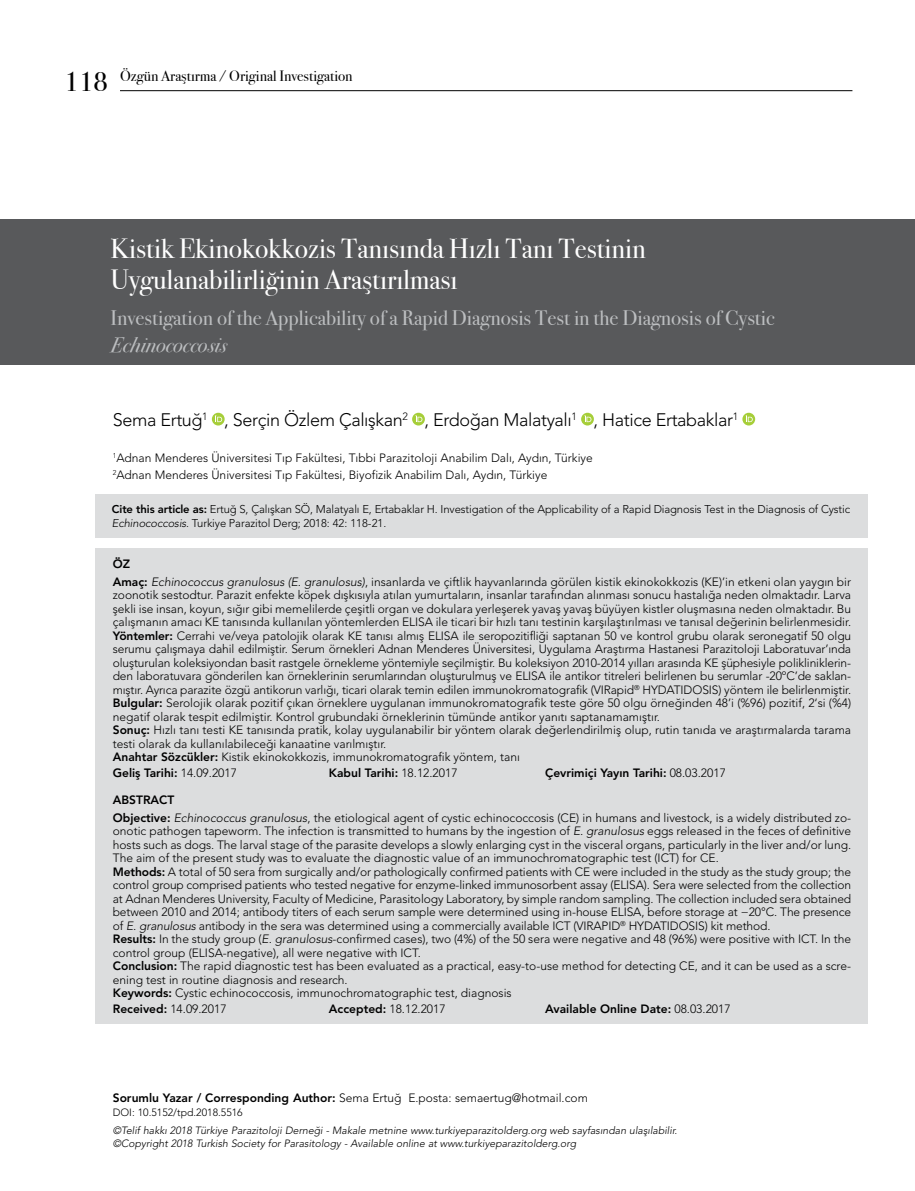
<style>
.page{position:relative;width:915px;height:1191px;background:#fff}
.page>*{position:absolute;margin:0;border:0;box-sizing:border-box;transform-origin:0 0}
.t1{font:27.75px/31.5px "Bodoni Svty Two ITCTT Book";color:#fff}
.t2{font:21px "Bodoni Svty Two ITCTT Book";color:#bcbec0}
.t3{font:21px "Bodoni Svty Two ITCTT Book Ita";color:#bcbec0}
.t4{font:300 18px "Avenir LT Std";letter-spacing:-.02em;color:#000}
.t5{font:15px "Bodoni Svty Two ITCTT Book";color:#000}
.t6{font:300 12px/13.5px "Avenir LT Std";color:#000}
.t7{font:800 12px "Avenir LT Std";color:#000}
.t8{font:300 11.25px/13.5px "Avenir LT Std";letter-spacing:-.01em;color:#000}
.t9{font:italic 300 10.5px/13.5px "Avenir LT Std";color:#000}
.t10{font:300 10.5px "Avenir LT Std";color:#000}
.s1{font-size:27px}
.s2{font-weight:800}
.s3{font-style:italic}
.s4{font-weight:300}
</style>
<div class="page">
<hr style="left:120px;top:90px;width:732px;height:1px;background:#000">
<div style="left:0;top:219px;width:914px;height:145px;background:#58595b"></div>
<div style="left:96px;top:548px;width:771px;height:475px;background:#dcddde"></div>
<div style="left:95px;top:494px;width:772px;height:43px;background:#dcddde"></div>
<div style="left:212px;top:413px;width:12px;height:12px;background:#a6ce39;border-radius:50%"></div>
<svg style="left:215px;top:415px;width:7px;height:7px"></svg>
<svg style="left:412px;top:413px;width:13px;height:12px"></svg>
<svg style="left:415px;top:415px;width:7px;height:7px"></svg>
<svg style="left:581px;top:413px;width:12px;height:12px"></svg>
<svg style="left:584px;top:415px;width:7px;height:7px"></svg>
<svg style="left:742px;top:413px;width:13px;height:12px"></svg>
<svg style="left:745px;top:415px;width:7px;height:7px"></svg>
<p class="t5" style="left:65px;top:64px;width:289px"><span class="s1">118</span> Özgün Araştırma / Original Investigation</p>
<h1 class="t1" style="left:111px;top:230px;width:536px">Kistik Ekinokokkozis Tanısında Hızlı Tanı Testinin<br>Uygulanabilirliğinin Araştırılması</h1>
<h2 class="t2" style="left:111px;top:300px;width:665px">Investigation of the Applicability of a Rapid Diagnosis Test in the Diagnosis of Cystic</h2>
<h2 class="t3" style="left:111px;top:326px;width:118px">Echinococcosis</h2>
<h3 class="t4" style="left:113px;top:408px;width:626px">Sema Ertuğ<sup>1</sup> , Serçin Özlem Çalışkan<sup>2</sup> , Erdoğan Malatyalı<sup>1</sup> , Hatice Ertabaklar<sup>1</sup></h3>
<p class="t6" style="left:113px;top:449px;width:481px;line-height:17.1px"><sup>1</sup>Adnan Menderes Üniversitesi Tıp Fakültesi, Tıbbi Parazitoloji Anabilim Dalı, Aydın, Türkiye<br><sup>2</sup>Adnan Menderes Üniversitesi Tıp Fakültesi, Biyofizik Anabilim Dalı, Aydın, Türkiye</p>
<p class="t8" style="left:112px;top:502px;width:739px"><span class="s2">Cite this article as:</span> Ertuğ S, Çalışkan SÖ, Malatyalı E, Ertabaklar H. Investigation of the Applicability of a Rapid Diagnosis Test in the Diagnosis of Cystic<br><span class="s3">Echinococcosis</span>. Turkiye Parazitol Derg; 2018: 42: 118-21.</p>
<p class="t6" style="left:113px;top:555px;width:739px;line-height:17.7px"><span class="s2">ÖZ<br>Amaç:</span> <span class="s3">Echinococcus granulosus (E. granulosus)</span>, insanlarda ve çiftlik hayvanlarında görülen kistik ekinokokkozis (KE)’in etkeni olan yaygın bir</p>
<p class="t6" style="left:113px;top:588px;width:739px">zoonotik sestodtur. Parazit enfekte köpek dışkısıyla atılan yumurtaların, insanlar tarafından alınması sonucu hastalığa neden olmaktadır. Larva şekli ise insan, koyun, sığır gibi memelilerde çeşitli organ ve dokulara yerleşerek yavaş yavaş büyüyen kistler oluşmasına neden olmaktadır. Bu çalışmanın amacı KE tanısında kullanılan yöntemlerden ELISA ile ticari bir hızlı tanı testinin karşılaştırılması ve tanısal değerinin belirlenmesidir.<br><span class="s2">Yöntemler:</span> Cerrahi ve/veya patolojik olarak KE tanısı almış ELISA ile seropozitifliği saptanan 50 ve kontrol grubu olarak seronegatif 50 olgu serumu çalışmaya dahil edilmiştir. Serum örnekleri Adnan Menderes Üniversitesi, Uygulama Araştırma Hastanesi Parazitoloji Laboratuvar’ında oluşturulan koleksiyondan basit rastgele örnekleme yöntemiyle seçilmiştir. Bu koleksiyon 2010-2014 yılları arasında KE şüphesiyle polikliniklerin&shy;den laboratuvara gönderilen kan örneklerinin serumlarından oluşturulmuş ve ELISA ile antikor titreleri belirlenen bu serumlar -20ºC’de saklan&shy;mıştır. Ayrıca parazite özgü antikorun varlığı, ticari olarak temin edilen immunokromatografik (VIRapid<sup>®</sup> HYDATIDOSIS) yöntem ile belirlenmiştir.<br><span class="s2">Bulgular:</span> Serolojik olarak pozitif çıkan örneklere uygulanan immunokromatografik teste göre 50 olgu örneğinden 48’i (%96) pozitif, 2‘si (%4) negatif olarak tespit edilmiştir. Kontrol grubundaki örneklerinin tümünde antikor yanıtı saptanamamıştır.<br><span class="s2">Sonuç:</span> Hızlı tanı testi KE tanısında pratik, kolay uygulanabilir bir yöntem olarak değerlendirilmiş olup, rutin tanıda ve araştırmalarda tarama testi olarak da kullanılabileceği kanaatine varılmıştır.<br><span class="s2">Anahtar Sözcükler:</span> Kistik ekinokokkozis, immunokromatografik yöntem, tanı</p>
<p class="t7" style="left:113px;top:765px;width:126px">Geliş Tarihi: <span class="s4">14.09.2017</span></p>
<p class="t7" style="left:329px;top:765px;width:130px">Kabul Tarihi: <span class="s4">18.12.2017</span></p>
<p class="t7" style="left:545px;top:765px;width:182px">Çevrimiçi Yayın Tarihi: <span class="s4">08.03.2017</span></p>
<p class="t6" style="left:113px;top:791px;width:739px;line-height:17.7px"><span class="s2">ABSTRACT<br>Objective:</span> <span class="s3">Echinococcus granulosus</span>, the etiological agent of cystic echinococcosis (CE) in humans and livestock, is a widely distributed zo-</p>
<p class="t6" style="left:113px;top:824px;width:739px">onotic pathogen tapeworm. The infection is transmitted to humans by the ingestion of <span class="s3">E. granulosus</span> eggs released in the feces of definitive hosts such as dogs. The larval stage of the parasite develops a slowly enlarging cyst in the visceral organs, particularly in the liver and/or lung.<br>The aim of the present study was to evaluate the diagnostic value of an immunochromatographic test (ICT) for CE.<br><span class="s2">Methods:</span> A total of 50 sera from surgically and/or pathologically confirmed patients with CE were included in the study as the study group; the control group comprised patients who tested negative for enzyme-linked immunosorbent assay (ELISA). Sera were selected from the collection at Adnan Menderes University, Faculty of Medicine, Parasitology Laboratory, by simple random sampling. The collection included sera obtained between 2010 and 2014; antibody titers of each serum sample were determined using in-house ELISA, before storage at −20°C. The presence of <span class="s3">E. granulosus</span> antibody in the sera was determined using a commercially available ICT (VIRAPID<sup>®</sup> HYDATIDOSIS) kit method.<br><span class="s2">Results:</span> In the study group (<span class="s3">E. granulosus</span>-confirmed cases), two (4%) of the 50 sera were negative and 48 (96%) were positive with ICT. In the control group (ELISA-negative), all were negative with ICT.<br><span class="s2">Conclusion:</span> The rapid diagnostic test has been evaluated as a practical, easy-to-use method for detecting CE, and it can be used as a scre&shy;ening test in routine diagnosis and research.<br><span class="s2">Keywords:</span> Cystic echinococcosis, immunochromatographic test, diagnosis</p>
<p class="t6" style="left:113px;top:1002px;width:115px"><span class="s2">Received:</span> 14.09.2017</p>
<p class="t6" style="left:329px;top:1002px;width:118px"><span class="s2">Accepted:</span> 18.12.2017</p>
<p class="t7" style="left:545px;top:1001px;width:187px">Available Online Date: <span class="s4">08.03.2017</span></p>
<p class="t6" style="left:113px;top:1091px;width:476px"><span class="s2">Sorumlu Yazar / Corresponding Author:</span> Sema Ertuğ E.posta: semaertug@hotmail.com</p>
<p class="t10" style="left:113px;top:1105px;width:131px">DOI: 10.5152/tpd.2018.5516</p>
<p class="t9" style="left:113px;top:1123px;width:565px">©Telif hakkı 2018 Türkiye Parazitoloji Derneği - Makale metnine www.turkiyeparazitolderg.org web sayfasından ulaşılabilir. ©Copyright 2018 Turkish Society for Parasitology - Available online at www.turkiyeparazitolderg.org</p>
</div>
